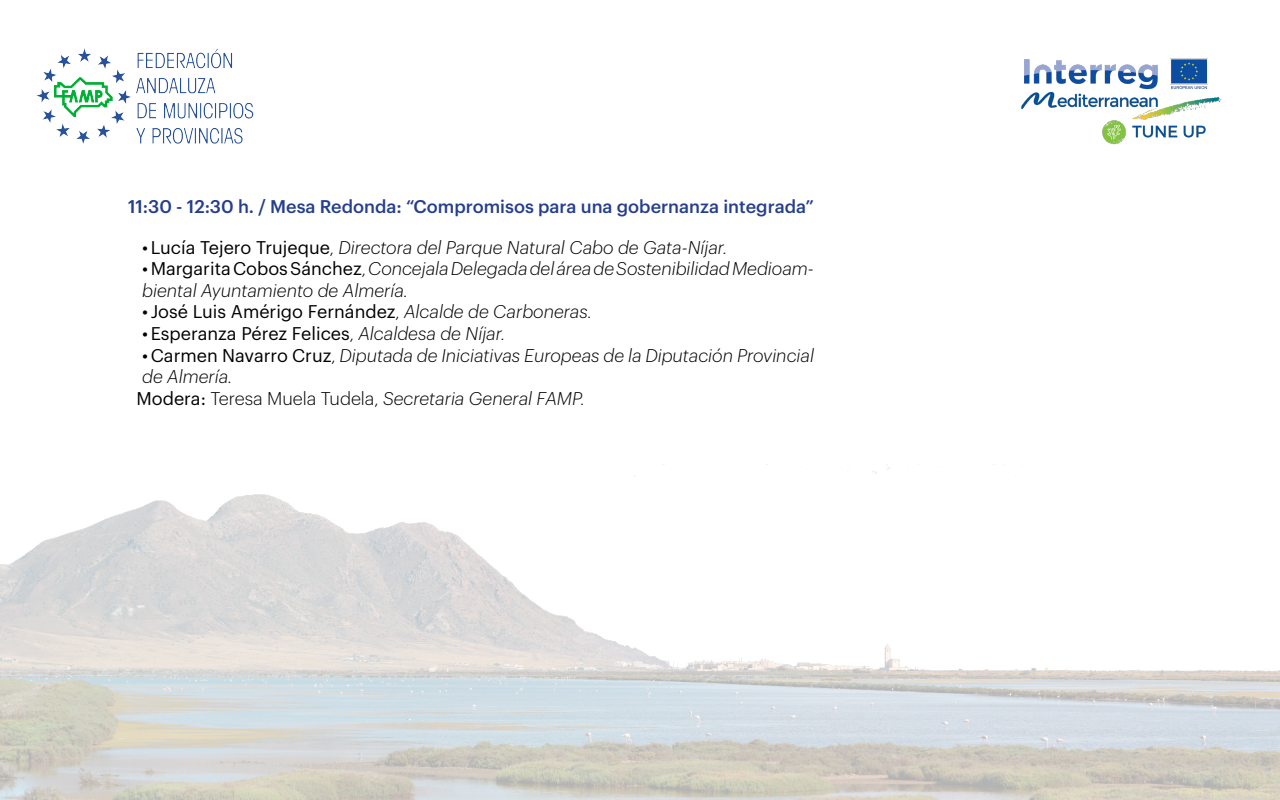
<style>
.page{position:relative;width:1280px;height:800px;background:#fff}
.page>*{position:absolute;margin:0;border:0;box-sizing:border-box;transform-origin:0 0}
.t1{font:italic 300 18px/21.6px "Graphik";color:#000}
.t2{font:18px "Graphik";color:#000}
.Horas_programa{font:500 18px "Graphik";color:#253f8e}
.s1{font-weight:400;font-style:normal}
.s2{font-style:normal}
.s3{font-weight:300}
.s4{font-weight:300;font-style:italic}
</style>
<div class="page">
<img style="left:0;top:466px;width:1280px;height:334px">
<img style="left:36px;top:48px;width:218px;height:96px">
<img style="left:1021px;top:58px;width:201px;height:87px">
<p class="Horas_programa" style="left:128px;top:193px;width:687px">11:30 - 12:30 h. / Mesa Redonda: “Compromisos para una gobernanza integrada”</p>
<p class="t1" style="left:142px;top:235px;width:587px"><span class="s1">• Lucía Tejero Trujeque</span><span class="s2">,</span> Directora del Parque Natural Cabo de Gata-Níjar.</p>
<p class="t1" style="left:142px;top:256px;width:673px"><span class="s1">•Margarita Cobos Sánchez</span><span class="s2">,</span> Concejala Delegada del área de Sostenibilidad Medioam&shy;biental Ayuntamiento de Almería.</p>
<p class="t2" style="left:142px;top:298px;width:451px">• José Luis Amérigo Fernández<span class="s3">,</span> <span class="s4">Alcalde de Carboneras.</span></p>
<p class="t2" style="left:142px;top:320px;width:365px">•Esperanza Pérez Felices<span class="s3">,</span> <span class="s4">Alcaldesa de Níjar.</span></p>
<p class="t1" style="left:142px;top:343px;width:673px"><span class="s1">•Carmen Navarro Cruz</span><span class="s2">,</span> Diputada de Iniciativas Europeas de la Diputación Provincial de Almería.</p>
<p class="t1" style="left:137px;top:386px;width:450px"><span class="s1">Modera:</span> <span class="s2">Teresa Muela Tudela,</span> Secretaria General FAMP.</p>
</div>
